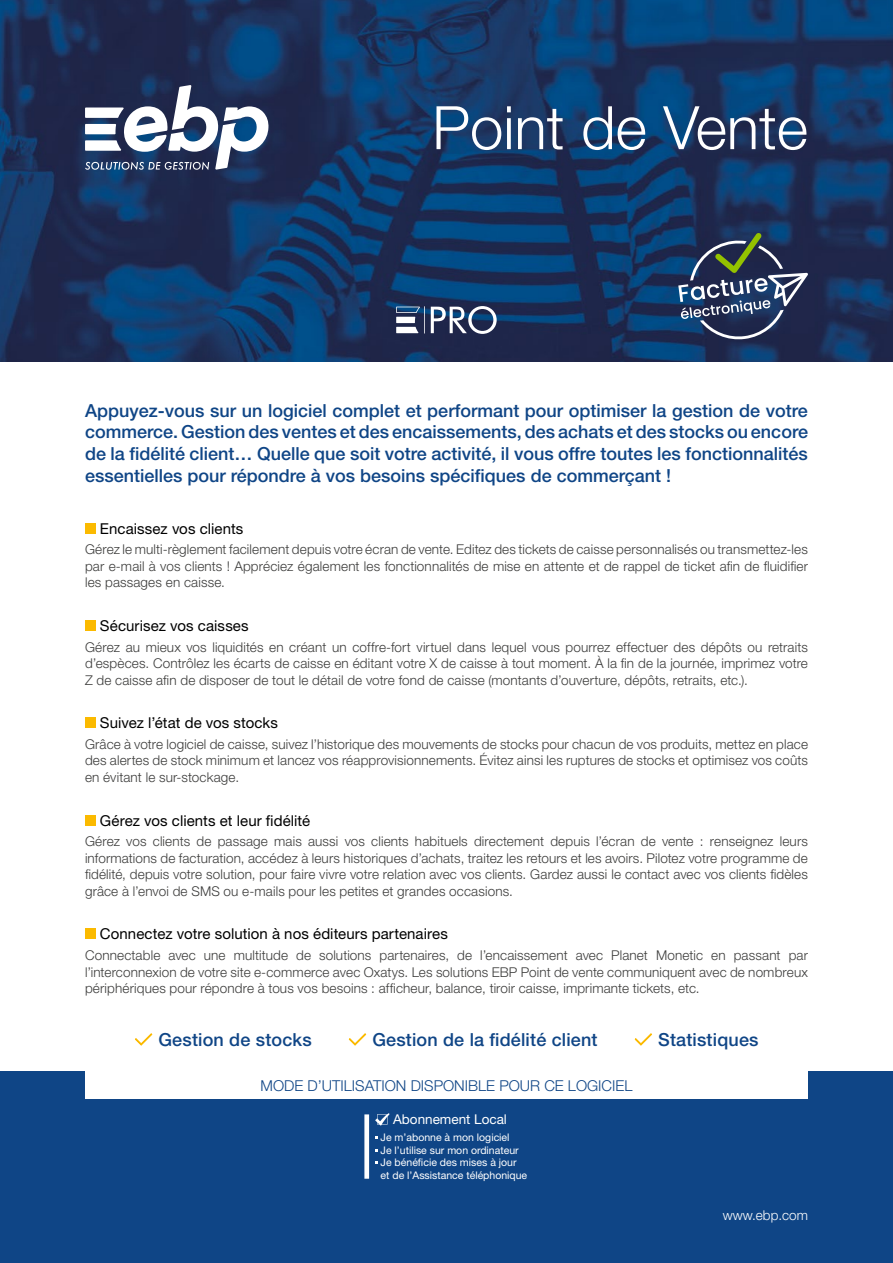
<style>
.page{position:relative;width:893px;height:1263px;background:#fff}
.page>*{position:absolute;margin:0;border:0;box-sizing:border-box;transform-origin:0 0}
.t1{font:300 60px "Helvetica Neue LT Std";color:#fff}
.t2{font:500 18px/21.6px "Helvetica Neue LT Std";letter-spacing:.01em;color:#0f4586;text-align:justify}
.t3{font:15px "Helvetica Neue LT Std";letter-spacing:.005em;color:#000}
.t4{font:300 15px "Helvetica Neue LT Std";color:#0f4586}
.t5{font:300 13.5px/16.5px "Helvetica Neue LT Std";letter-spacing:.01em;color:#3c3c3b;text-align:justify}
.t6{font:13.5px "Helvetica Neue LT Std";color:#fff}
.t7{font:300 13.5px "Helvetica Neue LT Std";color:#fff}
.t8{font:10.5px/12.6px "Helvetica Neue LT Std";color:#fff}
</style>
<div class="page">
<img style="left:0;top:0;width:893px;height:361px">
<div style="left:0;top:1071px;width:893px;height:192px;background:#0f4586"></div>
<div style="left:85px;top:1071px;width:723px;height:28px;background:#fff"></div>
<div style="left:364px;top:1114px;width:5px;height:65px;background:#fff"></div>
<svg style="left:375px;top:1113px;width:14px;height:13px"></svg>
<svg style="left:85px;top:85px;width:183px;height:85px"></svg>
<div style="left:85px;top:523px;width:11px;height:11px;background:#fbba00"></div>
<div style="left:85px;top:620px;width:11px;height:11px;background:#fbba00"></div>
<div style="left:85px;top:717px;width:11px;height:11px;background:#fbba00"></div>
<div style="left:85px;top:815px;width:11px;height:10px;background:#fbba00"></div>
<div style="left:85px;top:928px;width:11px;height:11px;background:#fbba00"></div>
<svg style="left:135px;top:1033px;width:18px;height:12px"></svg>
<svg style="left:349px;top:1033px;width:17px;height:12px"></svg>
<svg style="left:635px;top:1033px;width:17px;height:12px"></svg>
<svg style="left:431px;top:306px;width:66px;height:28px"></svg>
<svg style="left:396px;top:306px;width:29px;height:28px"></svg>
<svg style="left:678px;top:233px;width:130px;height:108px"></svg>
<h1 class="t1" style="left:432px;top:91px;width:377px">Point de Vente</h1>
<p class="t2" style="left:85px;top:399px;width:724px">Appuyez-vous sur un logiciel complet et performant pour optimiser la gestion de votre commerce. Gestion des ventes et des encaissements, des achats et des stocks ou encore de la fidélité client… Quelle que soit votre activité, il vous offre toutes les fonctionnalités essentielles pour répondre à vos besoins spécifiques de commerçant !</p>
<p class="t3" style="left:100px;top:519px;width:145px">Encaissez vos clients</p>
<p class="t5" style="left:85px;top:541px;width:724px">Gérez le multi-règlement facilement depuis votre écran de vente. Editez des tickets de caisse personnalisés ou transmettez‑les par e-mail à vos clients ! Appréciez également les fonctionnalités de mise en attente et de rappel de ticket afin de fluidifier les passages en caisse.</p>
<p class="t3" style="left:100px;top:617px;width:150px">Sécurisez vos caisses</p>
<p class="t5" style="left:85px;top:638px;width:724px">Gérez au mieux vos liquidités en créant un coffre-fort virtuel dans lequel vous pourrez effectuer des dépôts ou retraits d’espèces. Contrôlez les écarts de caisse en éditant votre X de caisse à tout moment. À la fin de la journée, imprimez votre Z de caisse afin de disposer de tout le détail de votre fond de caisse (montants d’ouverture, dépôts, retraits, etc.).</p>
<p class="t3" style="left:100px;top:714px;width:179px">Suivez l’état de vos stocks</p>
<p class="t5" style="left:85px;top:736px;width:724px">Grâce à votre logiciel de caisse, suivez l’historique des mouvements de stocks pour chacun de vos produits, mettez en place des alertes de stock minimum et lancez vos réapprovisionnements. Évitez ainsi les ruptures de stocks et optimisez vos coûts en évitant le sur-stockage.</p>
<p class="t3" style="left:100px;top:811px;width:212px">Gérez vos clients et leur fidélité</p>
<p class="t5" style="left:85px;top:833px;width:724px">Gérez vos clients de passage mais aussi vos clients habituels directement depuis l’écran de vente : renseignez leurs informations de facturation, accédez à leurs historiques d’achats, traitez les retours et les avoirs. Pilotez votre programme de fidélité, depuis votre solution, pour faire vivre votre relation avec vos clients. Gardez aussi le contact avec vos clients fidèles grâce à l’envoi de SMS ou e-mails pour les petites et grandes occasions.</p>
<p class="t3" style="left:100px;top:925px;width:349px">Connectez votre solution à nos éditeurs partenaires</p>
<p class="t5" style="left:85px;top:947px;width:724px">Connectable avec une multitude de solutions partenaires, de l’encaissement avec Planet Monetic en passant par l’interconnexion de votre site e-commerce avec Oxatys. Les solutions EBP Point de vente communiquent avec de nombreux périphériques pour répondre à tous vos besoins : afficheur, balance, tiroir caisse, imprimante tickets, etc.</p>
<h2 class="t2" style="left:158px;top:1029px;width:155px">Gestion de stocks</h2>
<h2 class="t2" style="left:372px;top:1029px;width:227px">Gestion de la fidélité client</h2>
<h2 class="t2" style="left:658px;top:1029px;width:102px">Statistiques</h2>
<p class="t4" style="left:261px;top:1076px;width:373px">MODE D’UTILISATION DISPONIBLE POUR CE LOGICIEL</p>
<p class="t6" style="left:393px;top:1111px;width:115px">Abonnement Local</p>
<p class="t8" style="left:381px;top:1131px;width:148px">Je m’abonne à mon logiciel<br>Je l’utilise sur mon ordinateur<br>Je bénéficie des mises à jour et de l’Assistance téléphonique</p>
<p class="t7" style="left:723px;top:1207px;width:87px">www.ebp.com</p>
</div>
